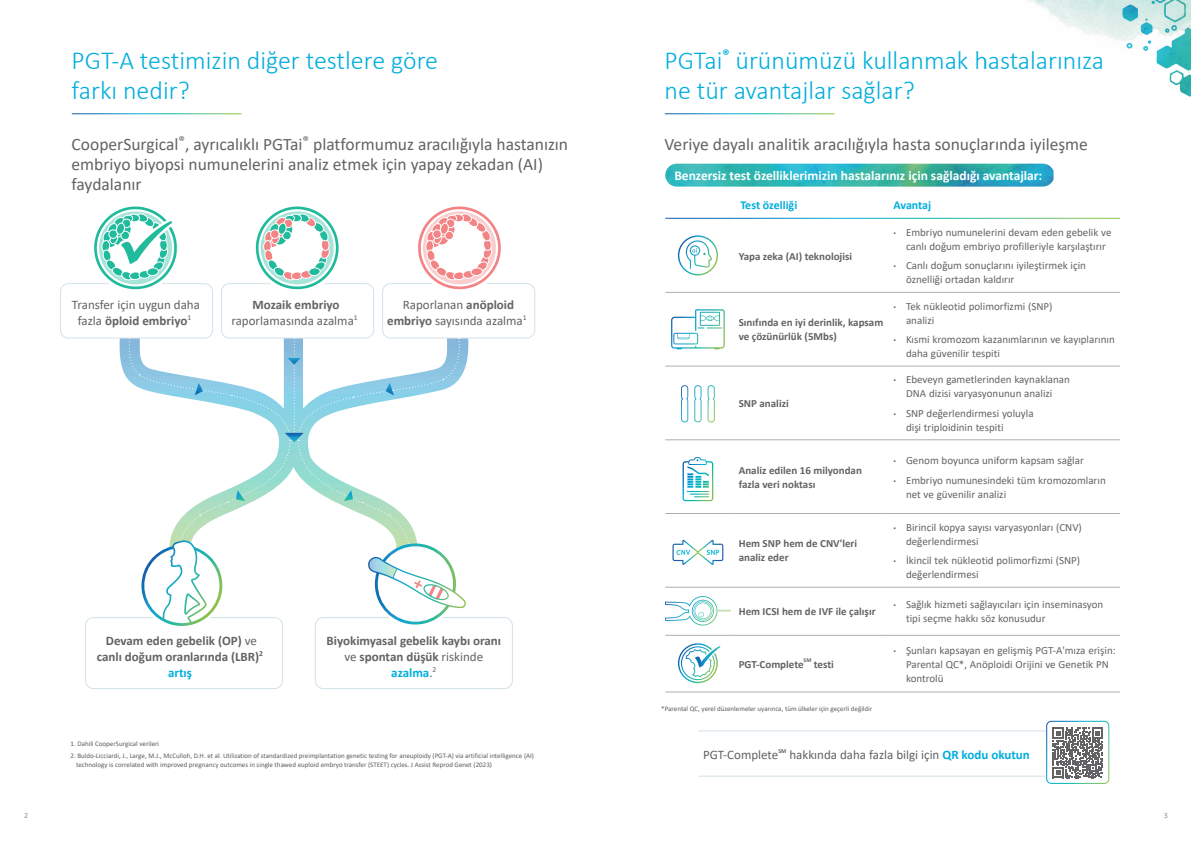
<style>
.page{position:relative;width:1191px;height:842px;background:#fff}
.page>*{position:absolute;margin:0;border:0;box-sizing:border-box;transform-origin:0 0}
.Small_Title{font:300 26px/30px "Calibri";color:#00aedc}
.Subtitle{font:17.5px/20px "Calibri";color:#636366}
.Lozenge{font:700 13.5px "Calibri";color:#fff}
.Body_Paragraph__afte{font:13px/16px "Calibri";color:#636366;text-align:center}
.Body_Paragraph__afte-2{font:700 13px/16px "Calibri";color:#636366;text-align:center}
.Table_Header{font:700 12px "Calibri";letter-spacing:-.005em;color:#00aedc}
.t1{font:11px/14px "Calibri";color:#636366}
.Body_Paragraph__afte-3{font:700 11px/14px "Calibri";color:#636366}
.t2{font:8px "Calibri";color:#8e9093}
.Reference{font:7px/9px "Calibri";color:#5b5f5f}
.Body_Paragraph__afte-4{font:700 6px "Calibri";color:#636366}
.Body_Paragraph__afte-5{font:700 5.8px "Calibri";color:#636366}
.s1{font-weight:700}
.s2{font-weight:400}
.s3{color:#00aedc}
.s4{font-family:"Foundry Sterling"}
.s5{font-weight:700;color:#00aedc}
</style>
<div class="page">
<div style="left:315px;top:617px;width:198px;height:72px;border:1px solid #d3e2e9;border-radius:8px"></div>
<div style="left:85px;top:617px;width:198px;height:72px;border:1px solid #d3e2e9;border-radius:8px"></div>
<div style="left:60px;top:283px;width:153px;height:56px;border:1px solid #d3e2e9;border-radius:8px"></div>
<div style="left:221px;top:283px;width:153px;height:56px;border:1px solid #d3e2e9;border-radius:8px"></div>
<div style="left:382px;top:283px;width:153px;height:56px;border:1px solid #d3e2e9;border-radius:8px"></div>
<svg style="left:256px;top:207px;width:83px;height:83px"></svg>
<svg style="left:418px;top:207px;width:83px;height:83px"></svg>
<svg style="left:94px;top:207px;width:83px;height:83px"></svg>
<svg style="left:127px;top:329px;width:339px;height:299px"></svg>
<img style="left:665px;top:164px;width:388px;height:23px">
<hr style="left:665px;top:292px;width:69px;height:1px;background:#adaeb2">
<hr style="left:734px;top:292px;width:154px;height:1px;background:#adaeb2">
<hr style="left:888px;top:292px;width:232px;height:1px;background:#adaeb2">
<hr style="left:665px;top:366px;width:69px;height:1px;background:#adaeb2">
<hr style="left:734px;top:366px;width:154px;height:1px;background:#adaeb2">
<hr style="left:888px;top:366px;width:232px;height:1px;background:#adaeb2">
<hr style="left:665px;top:440px;width:69px;height:1px;background:#adaeb2">
<hr style="left:734px;top:440px;width:154px;height:1px;background:#adaeb2">
<hr style="left:888px;top:440px;width:232px;height:1px;background:#adaeb2">
<hr style="left:665px;top:513px;width:69px;height:1px;background:#adaeb2">
<hr style="left:734px;top:513px;width:154px;height:1px;background:#adaeb2">
<hr style="left:888px;top:513px;width:232px;height:1px;background:#adaeb2">
<hr style="left:665px;top:587px;width:69px;height:1px;background:#adaeb2">
<hr style="left:734px;top:587px;width:154px;height:1px;background:#adaeb2">
<hr style="left:888px;top:587px;width:232px;height:1px;background:#adaeb2">
<hr style="left:665px;top:635px;width:69px;height:1px;background:#adaeb2">
<hr style="left:734px;top:635px;width:154px;height:1px;background:#adaeb2">
<hr style="left:888px;top:635px;width:232px;height:1px;background:#adaeb2">
<hr style="left:665px;top:692px;width:69px;height:1px;background:#adaeb2">
<hr style="left:734px;top:692px;width:154px;height:1px;background:#adaeb2">
<hr style="left:888px;top:692px;width:232px;height:1px;background:#adaeb2">
<svg style="left:678px;top:235px;width:40px;height:40px"></svg>
<svg style="left:672px;top:540px;width:51px;height:25px"></svg>
<svg style="left:682px;top:457px;width:31px;height:44px"></svg>
<svg style="left:671px;top:309px;width:54px;height:40px"></svg>
<svg style="left:665px;top:596px;width:66px;height:29px"></svg>
<svg style="left:681px;top:385px;width:34px;height:37px"></svg>
<img style="left:1029px;top:0;width:91px;height:41px">
<img style="left:1120px;top:0;width:71px;height:97px">
<svg style="left:678px;top:643px;width:42px;height:40px"></svg>
<hr style="left:698px;top:730px;width:350px;height:1px;background:#d3e2e9">
<hr style="left:698px;top:776px;width:350px;height:1px;background:#d3e2e9">
<div style="left:1046px;top:721px;width:63px;height:63px;border:1px solid #fff;border-radius:5px"></div>
<svg style="left:1052px;top:728px;width:51px;height:50px"></svg>
<p class="Small_Title" style="left:72px;top:45px;width:368px">PGT-A testimizin diğer testlere göre farkı nedir?</p>
<p class="Subtitle" style="left:72px;top:134px;width:498px">CooperSurgical<sup>®</sup>, ayrıcalıklı PGTai<sup>®</sup> platformumuz aracılığıyla hastanızın embriyo biyopsi numunelerini analiz etmek için yapay zekadan (AI) faydalanır</p>
<p class="Body_Paragraph__afte" style="left:72px;top:296px;width:129px">Transfer için uygun daha fazla <span class="s1">öploid embriyo</span><sup>1</sup></p>
<p class="Body_Paragraph__afte" style="left:231px;top:296px;width:128px"><span class="s1">Mozaik embriyo </span>raporlamasında azalma<sup>1</sup></p>
<p class="Body_Paragraph__afte" style="left:387px;top:296px;width:141px">Raporlanan <span class="s1">anöploid embriyo</span> sayısında azalma<sup>1</sup></p>
<p class="Body_Paragraph__afte-2" style="left:97px;top:632px;width:168px">Devam eden gebelik (OP) <span class="s2">ve </span>canlı doğum oranlarında (LBR)<sup>2 </sup><span class="s3">artış</span></p>
<p class="Body_Paragraph__afte-2" style="left:326px;top:632px;width:176px">Biyokimyasal gebelik kaybı oranı <span class="s2">ve</span> spontan düşük <span class="s2">riskinde </span><span class="s3">azalma</span><span class="s2">.</span><sup>2</sup></p>
<p class="Reference" style="left:70px;top:739px;width:90px">1. Dahili CooperSurgical verileri</p>
<p class="Reference" style="left:76px;top:751px;width:459px;text-indent:-6px">2. Buldo-Licciardi, J., Large, M.J., McCulloh, D.H. et al. Utilization of standardized preimplantation genetic testing for aneuploidy (PGT-A) via artificial intelligence (AI) technology is correlated with improved pregnancy outcomes in single thawed euploid embryo transfer (STEET) cycles. J Assist Reprod Genet (2023)</p>
<p class="Small_Title" style="left:664px;top:45px;width:441px">PGTai<sup>®</sup> ürünümüzü kullanmak hastalarınıza ne tür avantajlar sağlar?</p>
<p class="Subtitle" style="left:664px;top:134px;width:425px">Veriye dayalı analitik aracılığıyla hasta sonuçlarında iyileşme</p>
<p class="Lozenge" style="left:674px;top:166px;width:369px">Benzersiz test özelliklerimizin hastalarınız için sağladığı avantajlar:</p>
<p class="Table_Header" style="left:740px;top:197px;width:58px">Test özelliği</p>
<p class="Table_Header" style="left:893px;top:197px;width:39px">Avantaj</p>
<p class="Body_Paragraph__afte-3" style="left:738px;top:249px;width:115px">Yapa zeka (AI) teknolojisi</p>
<p class="Body_Paragraph__afte-3" style="left:738px;top:316px;width:146px">Sınıfında en iyi derinlik, kapsam ve çözünürlük (5Mbs)</p>
<p class="Body_Paragraph__afte-3" style="left:738px;top:396px;width:52px">SNP analizi</p>
<p class="Body_Paragraph__afte-3" style="left:738px;top:463px;width:125px">Analiz edilen 16 milyondan fazla veri noktası</p>
<p class="Body_Paragraph__afte-3" style="left:738px;top:537px;width:120px">Hem SNP hem de CNV'leri analiz eder</p>
<p class="t1" style="left:906px;top:225px;width:207px;text-indent:-14px"><span class="s4">•</span> Embriyo numunelerini devam eden gebelik ve canlı doğum embriyo profilleriyle karşılaştırır</p>
<p class="t1" style="left:906px;top:259px;width:181px;text-indent:-14px"><span class="s4">•</span> Canlı doğum sonuçlarını iyileştirmek için öznelliği ortadan kaldırır</p>
<p class="t1" style="left:906px;top:299px;width:148px;text-indent:-14px"><span class="s4">•</span> Tek nükleotid polimorfizmi (SNP) analizi</p>
<p class="t1" style="left:906px;top:332px;width:210px;text-indent:-14px"><span class="s4">•</span> Kısmi kromozom kazanımlarının ve kayıplarının daha güvenilir tespiti</p>
<p class="t1" style="left:892px;top:372px;width:180px;text-align:center"><span class="s4">•</span> Ebeveyn gametlerinden kaynaklanan<br>DNA dizisi varyasyonunun analizi</p>
<p class="t1" style="left:906px;top:406px;width:129px;text-indent:-14px"><span class="s4">•</span> SNP değerlendirmesi yoluyla dişi triploidinin tespiti</p>
<p class="t1" style="left:892px;top:453px;width:193px"><span class="s4">•</span> Genom boyunca uniform kapsam sağlar</p>
<p class="t1" style="left:906px;top:473px;width:201px;text-indent:-14px"><span class="s4">•</span> Embriyo numunesindeki tüm kromozomların net ve güvenilir analizi</p>
<p class="t1" style="left:906px;top:520px;width:177px;text-indent:-14px"><span class="s4">•</span> Birincil kopya sayısı varyasyonları (CNV) değerlendirmesi</p>
<p class="t1" style="left:906px;top:553px;width:176px;text-indent:-14px"><span class="s4">•</span> İkincil tek nükleotid polimorfizmi (SNP) değerlendirmesi</p>
<p class="Body_Paragraph__afte-3" style="left:738px;top:605px;width:138px">Hem ICSI hem de IVF ile çalışır</p>
<p class="t1" style="left:906px;top:597px;width:199px;text-indent:-14px"><span class="s4">•</span> Sağlık hizmeti sağlayıcıları için inseminasyon tipi seçme hakkı söz konusudur</p>
<p class="Body_Paragraph__afte-3" style="left:738px;top:657px;width:66px">PGT-Complete</p>
<p class="Body_Paragraph__afte-5" style="left:803px;top:656px;width:9px">SM</p>
<p class="Body_Paragraph__afte-3" style="left:814px;top:657px;width:22px">testi</p>
<p class="t1" style="left:906px;top:643px;width:211px;text-indent:-14px"><span class="s4">•</span> Şunları kapsayan en gelişmiş PGT-A'mıza erişin:<br>Parental QC*, Anöploidi Orijini ve Genetik PN kontrolü</p>
<p class="Reference" style="left:661px;top:704px;width:212px">*Parental QC, yerel düzenlemeler uyarınca, tüm ülkeler için geçerli değildir</p>
<p class="Body_Paragraph__afte" style="left:703px;top:747px;width:77px">PGT-Complete</p>
<p class="Body_Paragraph__afte-4" style="left:778px;top:747px;width:10px">SM</p>
<p class="Body_Paragraph__afte" style="left:789px;top:747px;width:242px">hakkında daha fazla bilgi için <span class="s5">QR kodu okutun</span></p>
<p class="t2" style="left:24px;top:810px;width:6px">2</p>
<p class="t2" style="left:1163px;top:810px;width:6px">3</p>
</div>
